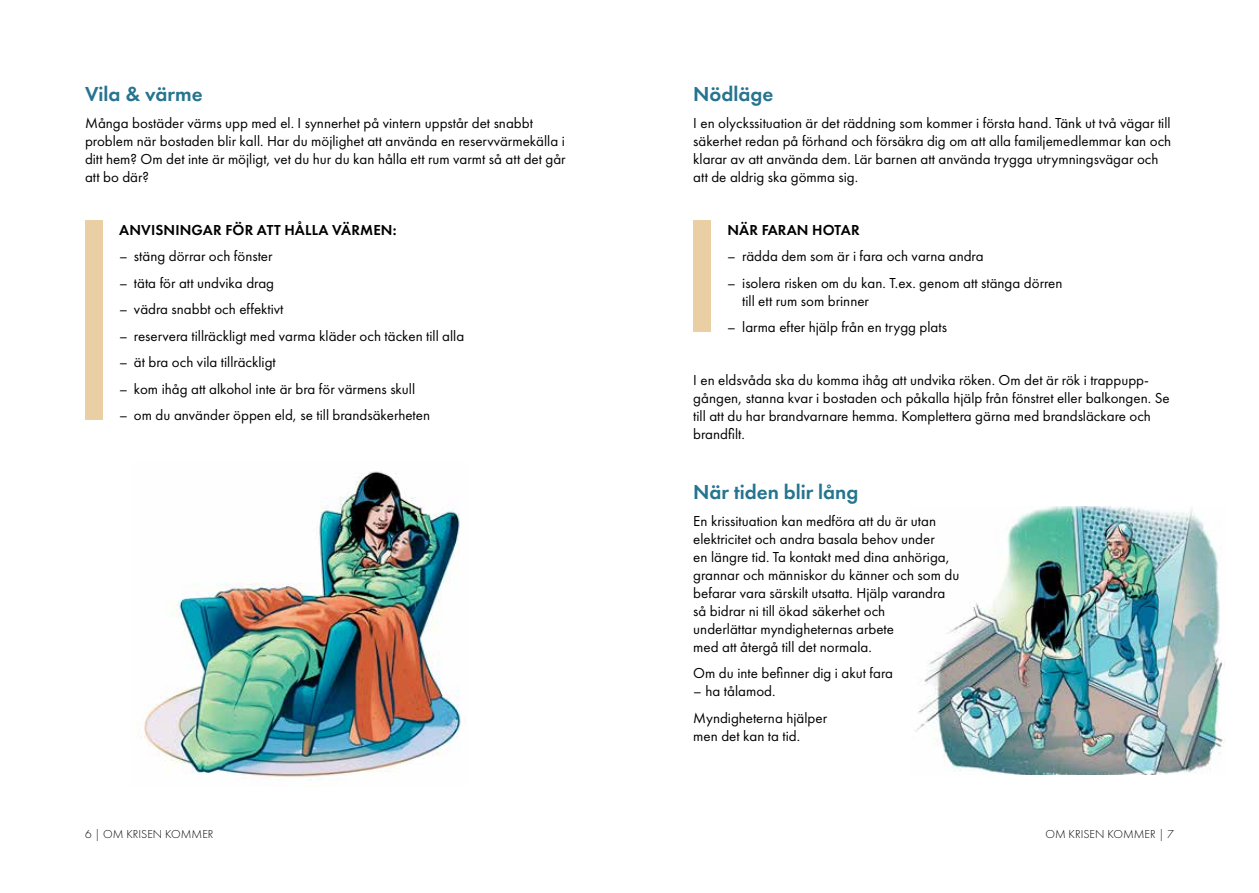
<style>
.page{position:relative;width:1259px;height:893px;background:#fff}
.page>*{position:absolute;margin:0;border:0;box-sizing:border-box;transform-origin:0 0}
.t1{font:600 21px "Futura PT";color:#257490}
.t2{font:15px/18px "Futura PT";color:#000}
.t3{font:600 15px "Futura PT";letter-spacing:.01em;color:#000}
.t4{font:300 12px "Futura PT";color:#000}
</style>
<div class="page">
<img style="left:915px;top:506px;width:308px;height:268px">
<img style="left:141px;top:471px;width:320px;height:307px">
<div style="left:85px;top:220px;width:17px;height:200px;background:#eacfa4"></div>
<div style="left:693px;top:220px;width:17px;height:112px;background:#eacfa4"></div>
<h1 class="t1" style="left:85px;top:81px;width:119px">Vila &amp; värme</h1>
<p class="t2" style="left:85px;top:113px;width:482px">Många bostäder värms upp med el. I synnerhet på vintern uppstår det snabbt problem när bostaden blir kall. Har du möjlighet att använda en reservvärmekälla i ditt hem? Om det inte är möjligt, vet du hur du kan hålla ett rum varmt så att det går att bo där?</p>
<p class="t3" style="left:119px;top:220px;width:279px">ANVISNINGAR FÖR ATT HÅLLA VÄRMEN:</p>
<p class="t2" style="left:119px;top:247px;width:155px">– stäng dörrar och fönster</p>
<p class="t2" style="left:119px;top:274px;width:156px">– täta för att undvika drag</p>
<p class="t2" style="left:119px;top:300px;width:166px">– vädra snabbt och effektivt</p>
<p class="t2" style="left:119px;top:327px;width:347px">– reservera tillräckligt med varma kläder och täcken till alla</p>
<p class="t2" style="left:119px;top:353px;width:158px">– ät bra och vila tillräckligt</p>
<p class="t2" style="left:119px;top:380px;width:297px">– kom ihåg att alkohol inte är bra för värmens skull</p>
<p class="t2" style="left:119px;top:406px;width:312px">– om du använder öppen eld, se till brandsäkerheten</p>
<h1 class="t1" style="left:693px;top:81px;width:82px">Nödläge</h1>
<p class="t2" style="left:693px;top:113px;width:479px">I en olyckssituation är det räddning som kommer i första hand. Tänk ut två vägar till säkerhet redan på förhand och försäkra dig om att alla familjemedlemmar kan och klarar av att använda dem. Lär barnen att använda trygga utrymningsvägar och att de aldrig ska gömma sig.</p>
<p class="t3" style="left:727px;top:220px;width:134px">NÄR FARAN HOTAR</p>
<p class="t2" style="left:727px;top:247px;width:258px">– rädda dem som är i fara och varna andra</p>
<p class="t2" style="left:742px;top:274px;width:322px;text-indent:-15px">– isolera risken om du kan. T.ex. genom att stänga dörren till ett rum som brinner</p>
<p class="t2" style="left:727px;top:318px;width:221px">– larma efter hjälp från en trygg plats</p>
<p class="t2" style="left:693px;top:371px;width:478px">I en eldsvåda ska du komma ihåg att undvika röken. Om det är rök i trappupp&shy;gången, stanna kvar i bostaden och påkalla hjälp från fönstret eller balkongen. Se till att du har brandvarnare hemma. Komplettera gärna med brandsläckare och brandfilt.</p>
<h1 class="t1" style="left:693px;top:479px;width:166px">När tiden blir lång</h1>
<p class="t2" style="left:693px;top:512px;width:267px">En krissituation kan medföra att du är utan elektricitet och andra basala behov under<br>en längre tid. Ta kontakt med dina anhöriga, grannar och människor du känner och som du befarar vara särskilt utsatta. Hjälp varandra så bidrar ni till ökad säkerhet och<br>underlättar myndigheternas arbete<br>med att återgå till det normala.</p>
<p class="t2" style="left:693px;top:664px;width:201px">Om du inte befinner dig i akut fara</p>
<p class="t2" style="left:693px;top:678px;width:135px;line-height:26.5px">– ha tålamod.<br>Myndigheterna hjälper</p>
<p class="t2" style="left:693px;top:727px;width:108px">men det kan ta tid.</p>
<p class="t4" style="left:85px;top:827px;width:130px">6 | OM KRISEN KOMMER</p>
<p class="t4" style="left:1045px;top:827px;width:130px">OM KRISEN KOMMER | 7</p>
</div>
